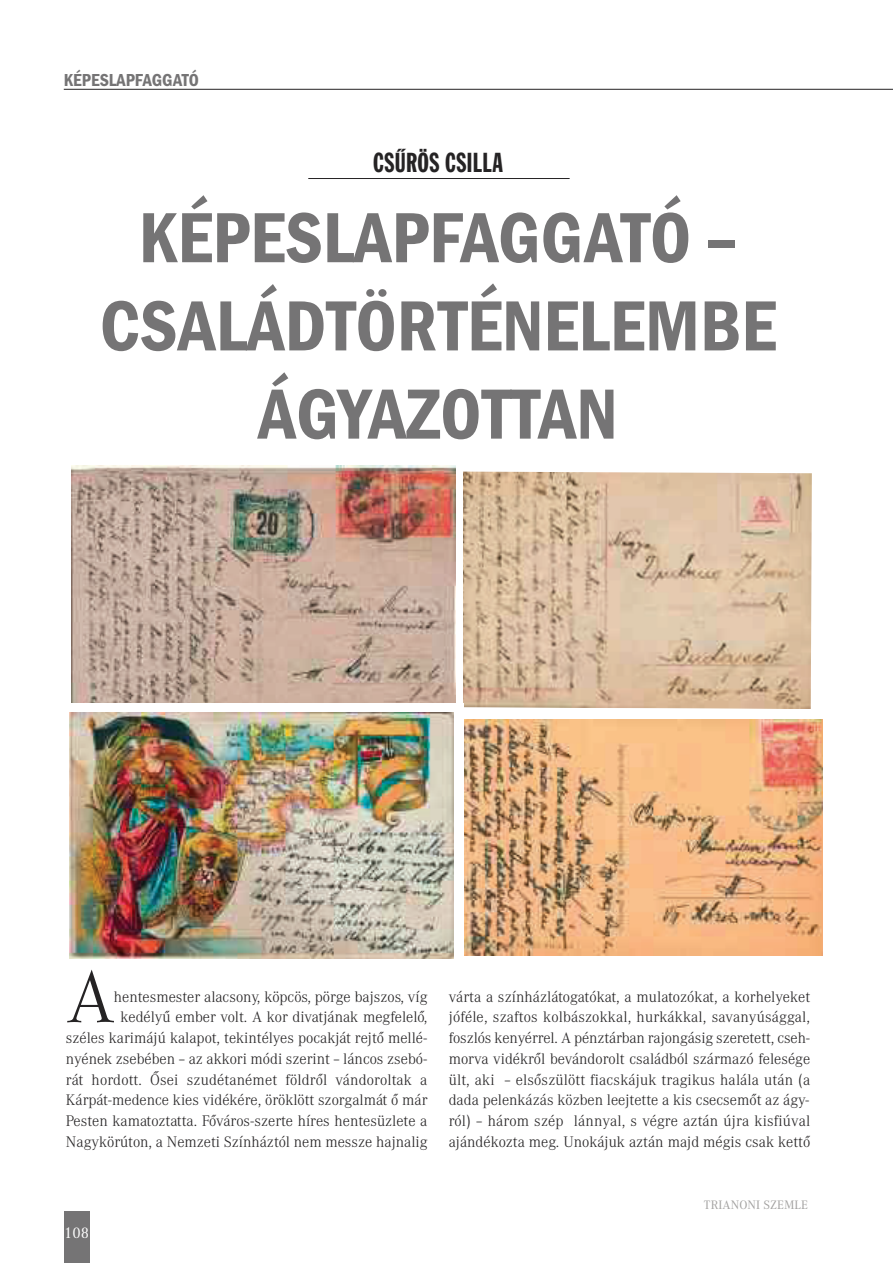
<style>
.page{position:relative;width:893px;height:1263px;background:#fff}
.page>*{position:absolute;margin:0;border:0;box-sizing:border-box;transform-origin:0 0}
.t1{font:600 condensed 73.5px/88.2px "Franklin Gothic";color:#757475;text-align:center}
.t2{font:300 72.45px "Corporate A";color:#252324}
.t3{font:27px "Franklin Gothic CE Extra Cond";letter-spacing:.015em;color:#252324}
.t4{font:600 condensed 18px "Franklin Gothic";color:#757475}
.t5{font:300 15px/20.7px "Corporate A";color:#252324;text-align:right}
.t6{font:15px "Corporate A";color:#fff}
.t7{font:12px "Corporate A";letter-spacing:.01em;color:#a1a09f}
</style>
<div class="page">
<hr style="left:64px;top:89px;width:829px;height:1px;background:#252324">
<div style="left:64px;top:1212px;width:25px;height:51px;background:#757475"></div>
<hr style="left:308px;top:178px;width:262px;height:1px;background:#252324">
<img style="left:463px;top:471px;width:349px;height:238px">
<img style="left:464px;top:719px;width:358px;height:236px">
<img style="left:72px;top:466px;width:383px;height:237px">
<img style="left:70px;top:713px;width:383px;height:246px">
<p class="t4" style="left:64px;top:69px;width:137px">KÉPESLAPFAGGATÓ</p>
<h3 class="t3" style="left:373px;top:153px;width:131px">CSŰRÖS CSILLA</h3>
<h1 class="t1" style="left:100px;top:193px;width:678px">KÉPESLAPFAGGATÓ –<br>CSALÁDTÖRTÉNELEMBE<br>ÁGYAZOTTAN</h1>
<h2 class="t2" style="left:66px;top:970px;width:50px">A</h2>
<p class="t5" style="left:66px;top:987px;width:363px">hentesmester alacsony, köpcös, pörge bajszos, víg kedélyű ember volt. A kor divatjának megfelelő,<br>széles karimájú kalapot, tekintélyes pocakját rejtő mellé&shy;nyének zsebében – az akkori módi szerint – láncos zsebó&shy;rát hordott. Ősei szudétanémet földről vándoroltak a Kárpát-medence kies vidékére, öröklött szorgalmát ő már Pesten kamatoztatta. Főváros-szerte híres hentesüzlete a Nagykörúton, a Nemzeti Színháztól nem messze hajnalig</p>
<p class="t5" style="left:449px;top:987px;width:363px;text-align:justify">várta a színházlátogatókat, a mulatozókat, a korhelyeket jóféle, szaftos kolbászokkal, hurkákkal, savanyúsággal, foszlós kenyérrel. A pénztárban rajongásig szeretett, cseh&shy;morva vidékről bevándorolt családból származó felesége ült, aki – elsőszülött fiacskájuk tragikus halála után (a dada pelenkázás közben leejtette a kis csecsemőt az ágy&shy;ról) – három szép lánnyal, s végre aztán újra kisfiúval ajándékozta meg. Unokájuk aztán majd mégis csak kettő</p>
<p class="t6" style="left:64px;top:1225px;width:26px">108</p>
<p class="t7" style="left:704px;top:1198px;width:105px">TRIANONI SZEMLE</p>
</div>
